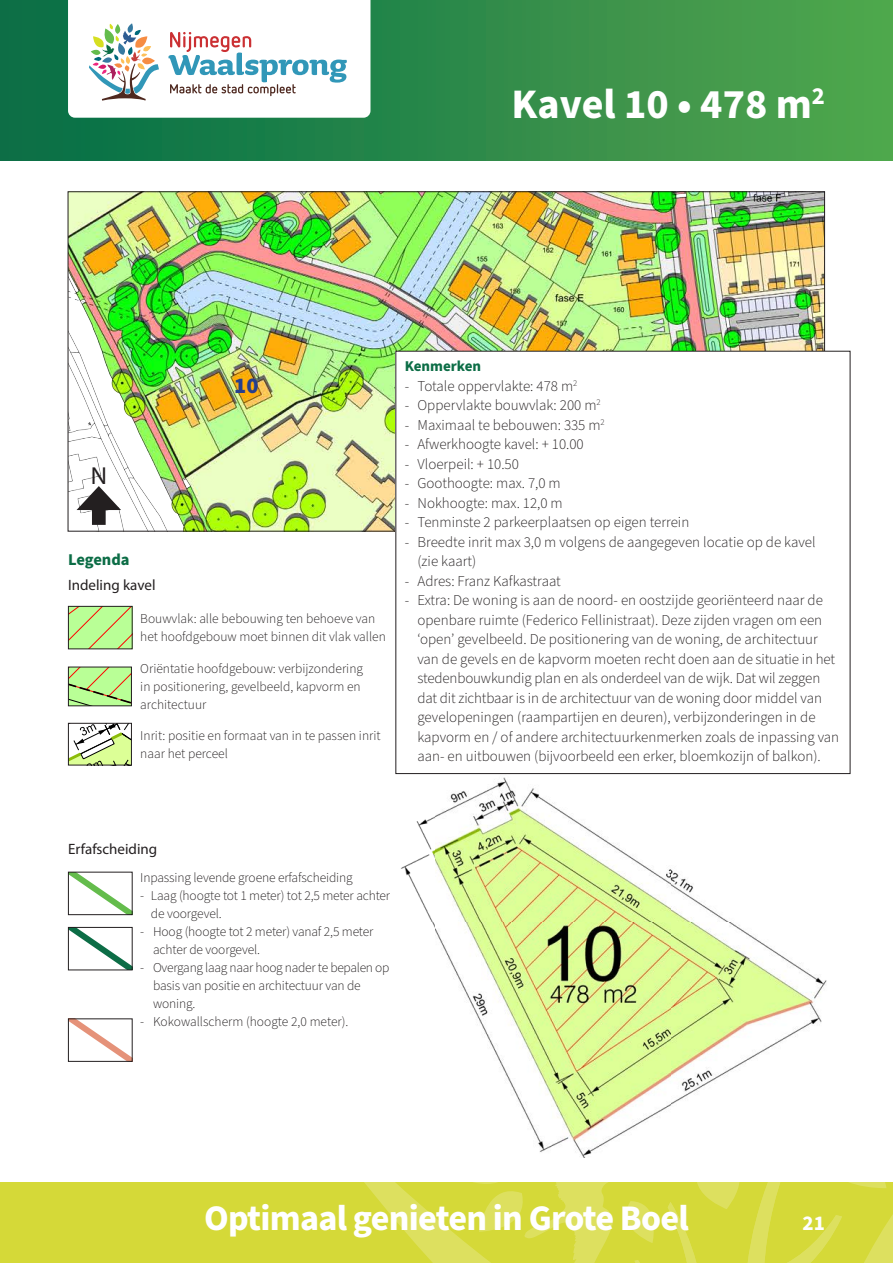
<style>
.page{position:relative;width:893px;height:1263px;background:#fff}
.page>*{position:absolute;margin:0;border:0;box-sizing:border-box;transform-origin:0 0}
.Grote_kop_wit{font:700 42px "Source Sans Pro";color:#fff}
.t1{font:700 36px "Source Sans Pro";letter-spacing:-.02em;color:#fff}
.subparagraaf{font:24.6px "Myriad Pro";color:#231f20}
.platte_tekst{font:900 22.5px "Source Sans Pro";color:#253f8e}
.Grote_kop_wit-2{font:700 21px "Source Sans Pro";color:#fff}
.Tussenkop_groen1{font:700 16.5px "Source Sans Pro";letter-spacing:-.005em;color:#0c6d46}
.platte_tekst-2{font:300 15px "Source Sans Pro";color:#231f20}
.subparagraaf-2{font:15px "Myriad Pro";color:#231f20}
.Tussenkop_groen1-2{font:700 15px "Source Sans Pro";color:#0c6d46}
.platte_tekst-3{font:300 13.5px/18px "Source Sans Pro";letter-spacing:-.01em;color:#231f20}
.subparagraaf-3{font:300 13.5px/18px "Source Sans Pro";letter-spacing:-.01em;color:#231f20}
</style>
<div class="page">
<img style="left:70px;top:193px;width:753px;height:336px">
<svg style="left:70px;top:608px;width:61px;height:39px;background:#bcf18e"></svg>
<div style="left:68px;top:606px;width:65px;height:43px;border:1px solid #231f20"></div>
<svg style="left:70px;top:669px;width:60px;height:35px;background:#b3e888"></svg>
<div style="left:68px;top:667px;width:64px;height:39px;border:1px solid #231f20"></div>
<div style="left:0;top:0;width:893px;height:160px;background:linear-gradient(to right,#046d46,#53a64d)"></div>
<img style="left:395px;top:774px;width:455px;height:384px">
<div style="left:92px;top:501px;width:14px;height:24px;background:#231f20"></div>
<svg style="left:77px;top:486px;width:44px;height:24px"></svg>
<div style="left:396px;top:351px;width:454px;height:422px;background:#fff"></div>
<svg style="left:68px;top:0;width:302px;height:118px"></svg>
<div style="left:0;top:1182px;width:893px;height:81px;background:#d5d938"></div>
<svg style="left:364px;top:1182px;width:529px;height:81px"></svg>
<svg style="left:68px;top:725px;width:63px;height:41px"></svg>
<div style="left:68px;top:723px;width:64px;height:42px;border:1px solid #231f20"></div>
<svg style="left:70px;top:874px;width:61px;height:39px"></svg>
<div style="left:68px;top:872px;width:65px;height:43px;border:1px solid #231f20"></div>
<svg style="left:70px;top:929px;width:61px;height:39px"></svg>
<div style="left:68px;top:927px;width:65px;height:43px;border:1px solid #231f20"></div>
<svg style="left:70px;top:1020px;width:61px;height:40px"></svg>
<div style="left:68px;top:1018px;width:65px;height:44px;border:1px solid #231f20"></div>
<p class="Grote_kop_wit" style="left:512px;top:75px;width:315px">Kavel 10 • 478 m<sup>2</sup></p>
<p class="subparagraaf" style="left:91px;top:460px;width:18px">N</p>
<p class="Tussenkop_groen1" style="left:68px;top:548px;width:63px">Legenda</p>
<p class="subparagraaf-2" style="left:68px;top:576px;width:89px">Indeling kavel</p>
<p class="platte_tekst" style="left:234px;top:370px;width:26px">10</p>
<p class="subparagraaf-3" style="left:140px;top:610px;width:247px">Bouwvlak: alle bebouwing ten behoeve van het hoofdgebouw moet binnen dit vlak vallen</p>
<p class="platte_tekst-3" style="left:140px;top:660px;width:224px">Oriëntatie hoofdgebouw: verbijzondering in positionering, gevelbeeld, kapvorm en architectuur</p>
<p class="platte_tekst-3" style="left:140px;top:727px;width:242px">Inrit: positie en formaat van in te passen inrit naar het perceel</p>
<p class="Tussenkop_groen1-2" style="left:405px;top:356px;width:78px">Kenmerken</p>
<p class="platte_tekst-2" style="left:405px;top:376px;width:174px">- Totale oppervlakte: 478 m<sup>2</sup></p>
<p class="platte_tekst-2" style="left:405px;top:395px;width:197px">- Oppervlakte bouwvlak: 200 m<sup>2</sup></p>
<p class="platte_tekst-2" style="left:405px;top:415px;width:202px">- Maximaal te bebouwen: 335 m<sup>2</sup></p>
<p class="platte_tekst-2" style="left:405px;top:434px;width:181px">- Afwerkhoogte kavel: + 10.00</p>
<p class="platte_tekst-2" style="left:405px;top:454px;width:116px">- Vloerpeil: + 10.50</p>
<p class="platte_tekst-2" style="left:405px;top:473px;width:158px">- Goothoogte: max. 7,0 m</p>
<p class="platte_tekst-2" style="left:405px;top:493px;width:160px">- Nokhoogte: max. 12,0 m</p>
<p class="platte_tekst-2" style="left:405px;top:512px;width:286px">- Tenminste 2 parkeerplaatsen op eigen terrein</p>
<p class="platte_tekst-2" style="left:405px;top:532px;width:412px">- Breedte inrit max 3,0 m volgens de aangegeven locatie op de kavel</p>
<p class="platte_tekst-2" style="left:417px;top:551px;width:60px">(zie kaart)</p>
<p class="platte_tekst-2" style="left:405px;top:571px;width:158px">- Adres: Franz Kafkastraat</p>
<p class="platte_tekst-2" style="left:405px;top:590px;width:420px">- Extra: De woning is aan de noord- en oostzijde georiënteerd naar de</p>
<p class="platte_tekst-2" style="left:417px;top:610px;width:406px">openbare ruimte (Federico Fellinistraat). Deze zijden vragen om een</p>
<p class="platte_tekst-2" style="left:417px;top:629px;width:402px">‘open’ gevelbeeld. De positionering van de woning, de architectuur</p>
<p class="platte_tekst-2" style="left:417px;top:649px;width:419px">van de gevels en de kapvorm moeten recht doen aan de situatie in het</p>
<p class="platte_tekst-2" style="left:417px;top:668px;width:404px">stedenbouwkundig plan en als onderdeel van de wijk. Dat wil zeggen</p>
<p class="platte_tekst-2" style="left:417px;top:688px;width:406px">dat dit zichtbaar is in de architectuur van de woning door middel van</p>
<p class="platte_tekst-2" style="left:417px;top:707px;width:400px">gevelopeningen (raampartijen en deuren), verbijzonderingen in de</p>
<p class="platte_tekst-2" style="left:417px;top:727px;width:423px">kapvorm en / of andere architectuurkenmerken zoals de inpassing van</p>
<p class="platte_tekst-2" style="left:417px;top:746px;width:405px">aan- en uitbouwen (bijvoorbeeld een erker, bloemkozijn of balkon).</p>
<p class="subparagraaf-2" style="left:68px;top:840px;width:91px">Erfafscheiding</p>
<p class="subparagraaf-3" style="left:140px;top:869px;width:214px">Inpassing levende groene erfafscheiding</p>
<p class="subparagraaf-3" style="left:140px;top:887px;width:251px">- Laag (hoogte tot 1 meter) tot 2,5 meter achter</p>
<p class="subparagraaf-3" style="left:151px;top:905px;width:72px">de voorgevel.</p>
<p class="platte_tekst-3" style="left:140px;top:923px;width:235px">- Hoog (hoogte tot 2 meter) vanaf 2,5 meter</p>
<p class="platte_tekst-3" style="left:153px;top:941px;width:109px">achter de voorgevel.</p>
<p class="platte_tekst-3" style="left:140px;top:959px;width:251px">- Overgang laag naar hoog nader te bepalen op</p>
<p class="platte_tekst-3" style="left:153px;top:977px;width:209px">basis van positie en architectuur van de</p>
<p class="platte_tekst-3" style="left:153px;top:995px;width:44px">woning.</p>
<p class="platte_tekst-3" style="left:140px;top:1013px;width:210px">- Kokowallscherm (hoogte 2,0 meter).</p>
<p class="t1" style="left:204px;top:1193px;width:486px">Optimaal genieten in Grote Boel</p>
<p class="Grote_kop_wit-2" style="left:803px;top:1208px;width:24px">21</p>
</div>
